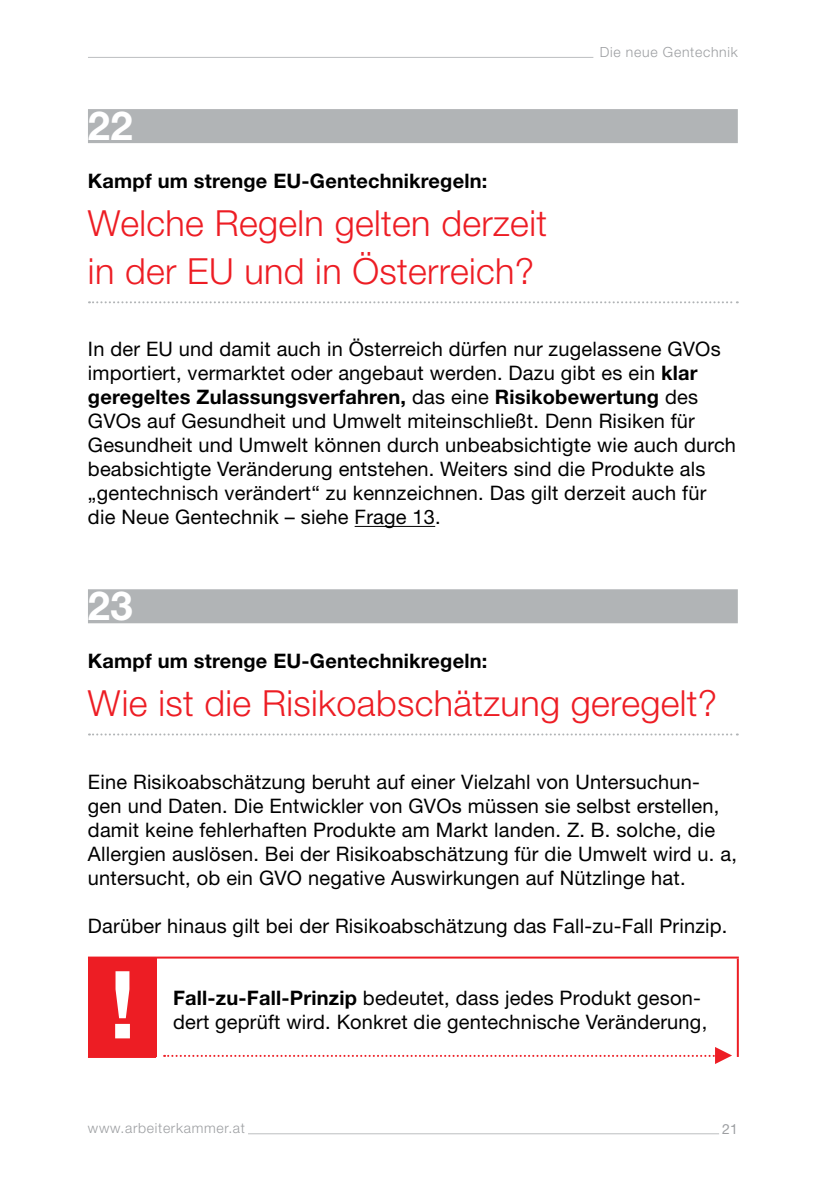
<style>
.page{position:relative;width:840px;height:1191px;background:#fff}
.page>*{position:absolute;margin:0;border:0;box-sizing:border-box;transform-origin:0 0}
.copy{font:700 94px "Helvetica Neue LT Std";color:#fff}
.Balken{font:700 40px "Helvetica Neue LT Std";color:#fff}
.H1_Headline_liniert{font:300 36px/48px "Helvetica Neue LT Std";letter-spacing:.01em;color:#ed1d24}
.copy-2{font:20px/24px "Helvetica Neue LT Std";letter-spacing:.01em;color:#000}
.H1_Headline_liniert-2{font:700 20px "Helvetica Neue LT Std";letter-spacing:.01em;color:#000}
.t1{font:300 14px "Helvetica Neue LT Std";letter-spacing:.05em;color:#9d9fa2}
.t2{font:14px "Helvetica Neue LT Std";color:#9d9fa2}
.s1{font-weight:700}
</style>
<div class="page">
<hr style="left:248px;top:1133px;width:470px;height:1px;background:#bcbec0">
<hr style="left:88px;top:57px;width:505px;height:1px;background:#bcbec0">
<div style="left:88px;top:109px;width:649px;height:34px;background:#b1b4b6"></div>
<svg style="left:89px;top:301px;width:648px;height:2px"></svg>
<hr style="left:354px;top:526px;width:81px;height:1px;background:#000">
<div style="left:88px;top:589px;width:649px;height:34px;background:#b1b4b6"></div>
<svg style="left:89px;top:733px;width:648px;height:2px"></svg>
<div style="left:88px;top:957px;width:68px;height:100px;background:#ed1d24"></div>
<hr style="left:88px;top:956px;width:68px;height:2px;background:#ed1d24">
<hr style="left:88px;top:1056px;width:68px;height:2px;background:#ed1d24">
<hr style="left:156px;top:956px;width:582px;height:2px;background:#ed1d24">
<hr style="left:736px;top:958px;width:2px;height:99px;background:#ed1d24">
<svg style="left:164px;top:1047px;width:567px;height:17px"></svg>
<p class="Balken" style="left:88px;top:101px;width:46px">22</p>
<h1 class="H1_Headline_liniert-2" style="left:88px;top:169px;width:400px">Kampf um strenge EU-Gentechnikregeln:</h1>
<h1 class="H1_Headline_liniert" style="left:88px;top:199px;width:460px">Welche Regeln gelten derzeit in der EU und in Österreich?</h1>
<p class="t1" style="left:599px;top:43px;width:139px">Die neue Gentechnik</p>
<p class="copy-2" style="left:88px;top:337px;width:649px">In der EU und damit auch in Österreich dürfen nur zugelassene GVOs importiert, vermarktet oder angebaut werden. Dazu gibt es ein <span class="s1">klar geregeltes Zulassungsverfahren,</span> das eine <span class="s1">Risikobewertung</span> des GVOs auf Gesundheit und Umwelt miteinschließt. Denn Risiken für Gesundheit und Umwelt können durch unbeabsichtigte wie auch durch beabsichtigte Veränderung entstehen. Weiters sind die Produkte als „gentechnisch verändert“ zu kennzeichnen. Das gilt derzeit auch für die Neue Gentechnik – siehe Frage 13.</p>
<p class="Balken" style="left:88px;top:581px;width:46px">23</p>
<h1 class="H1_Headline_liniert-2" style="left:88px;top:649px;width:400px">Kampf um strenge EU-Gentechnikregeln:</h1>
<h1 class="H1_Headline_liniert" style="left:88px;top:679px;width:630px">Wie ist die Risikoabschätzung geregelt?</h1>
<p class="copy-2" style="left:88px;top:769px;width:650px">Eine Risikoabschätzung beruht auf einer Vielzahl von Untersuchun&shy;gen und Daten. Die Entwickler von GVOs müssen sie selbst erstellen, damit keine fehlerhaften Produkte am Markt landen. Z. B. solche, die Allergien auslösen. Bei der Risikoabschätzung für die Umwelt wird u. a, untersucht, ob ein GVO negative Auswirkungen auf Nützlinge hat.</p>
<p class="copy-2" style="left:88px;top:913px;width:640px">Darüber hinaus gilt bei der Risikoabschätzung das Fall-zu-Fall Prinzip.</p>
<p class="copy" style="left:109px;top:946px;width:28px">!</p>
<p class="copy-2" style="left:173px;top:985px;width:535px"><span class="s1">Fall-zu-Fall-Prinzip</span> bedeutet, dass jedes Produkt geson&shy;dert geprüft wird. Konkret die gentechnische Veränderung,</p>
<p class="t1" style="left:88px;top:1119px;width:158px">www.arbeiterkammer.at</p>
<p class="t2" style="left:721px;top:1120px;width:17px">21</p>
</div>
